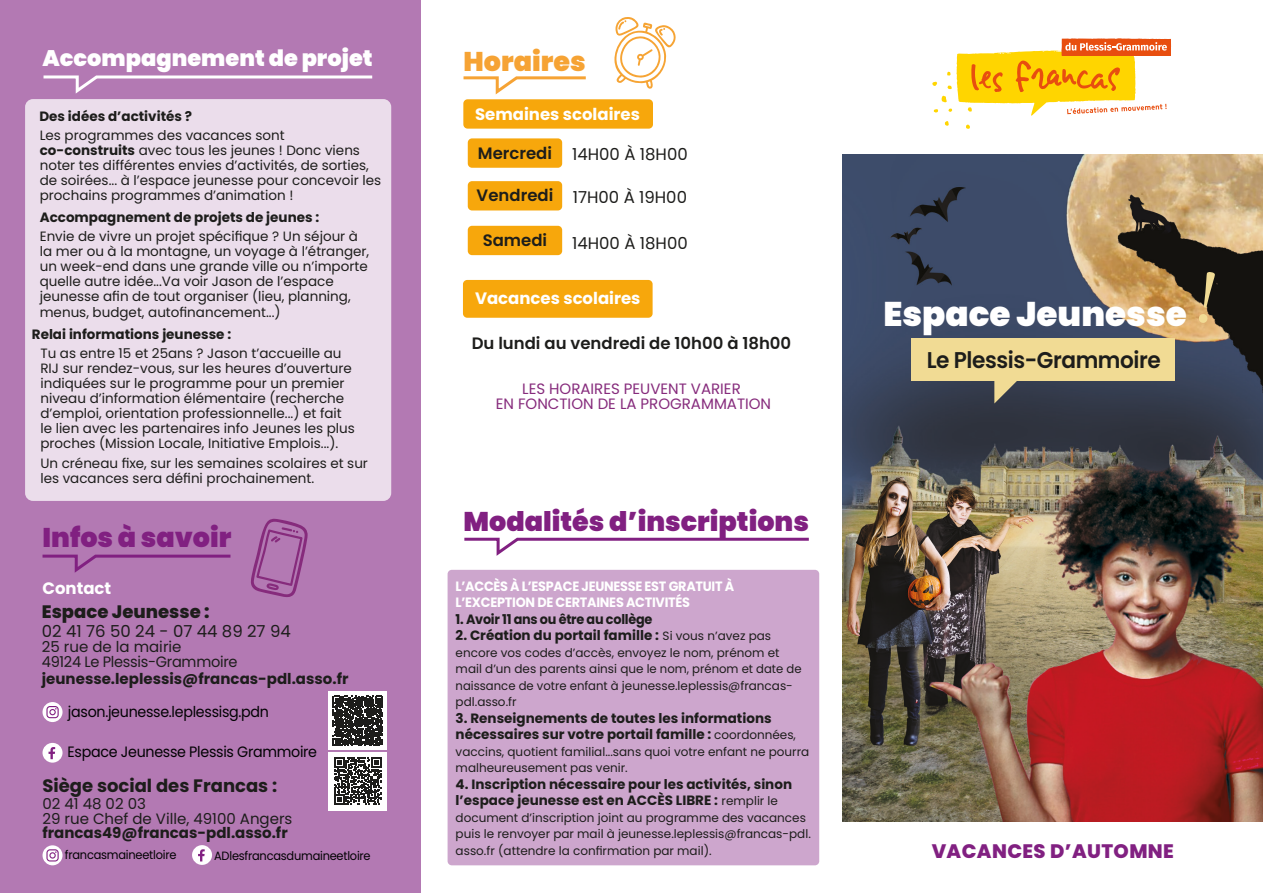
<style>
.page{position:relative;width:1263px;height:893px;background:#fff}
.page>*{position:absolute;margin:0;border:0;box-sizing:border-box;transform-origin:0 0}
.t1{font:900 34.2px "Poppins";color:#fff}
.t2{font:900 27px "Poppins";color:#812081}
.t3{font:900 27px "Poppins";color:#f6a334}
.t4{font:600 22.8px "Poppins";letter-spacing:-.02em;color:#1d1d1b;scale:.95 1}
.t5{font:900 22.5px "Poppins";color:#fff}
.t6{font:800 19.5px "Poppins";letter-spacing:.02em;color:#812081}
.t7{font:700 18px "Poppins";color:#1d1d1b}
.t8{font:800 18px "Poppins";color:#1d1d1b}
.t9{font:16.5px "Poppins";color:#1d1d1b}
.t10{font:600 16.5px "Poppins";color:#1d1d1b}
.t11{font:700 16.5px "Poppins";color:#fff}
.t12{font:700 15px "Poppins";color:#1d1d1b}
.t13{font:15px "Poppins";letter-spacing:-.02em;color:#020203;scale:.95 1}
.t14{font:15px "Poppins";color:#1d1d1b}
.t15{font:15px "Poppins";color:#862b7c}
.t16{font:15px "Poppins";letter-spacing:-.02em;color:#1d1d1b}
.t17{font:13.5px/15px "Poppins";color:#1d1d1b}
.t18{font:700 13.5px/16.5px "Poppins";color:#1d1d1b}
.t19{font:700 13.5px/16.5px "Poppins";letter-spacing:-.02em;color:#fff;scale:.95 1}
.t20{font:700 13.5px "Poppins";letter-spacing:-.02em;color:#1d1d1b;scale:.95 1}
.t21{font:12px/16.5px "Poppins";color:#1d1d1b}
.t22{font:12px "Poppins";letter-spacing:-.02em;color:#020203;scale:.95 1}
.s1{font-weight:700}
.s2{font-weight:400;font-size:12px}
</style>
<div class="page">
<img style="left:842px;top:154px;width:421px;height:668px">
<div style="left:0;top:0;width:421px;height:893px;background:#b379b3"></div>
<svg style="left:932px;top:38px;width:240px;height:91px"></svg>
<div style="left:463px;top:99px;width:190px;height:30px;background:#f7a70c;border-radius:4px"></div>
<div style="left:463px;top:280px;width:190px;height:38px;background:#f7a70c;border-radius:4px"></div>
<svg style="left:463px;top:76px;width:123px;height:19px"></svg>
<svg style="left:464px;top:537px;width:345px;height:19px"></svg>
<svg style="left:43px;top:75px;width:330px;height:19px"></svg>
<div style="left:468px;top:138px;width:94px;height:30px;background:#f7a70c;border-radius:4px"></div>
<div style="left:468px;top:181px;width:94px;height:29px;background:#f7a70c;border-radius:4px"></div>
<div style="left:468px;top:226px;width:94px;height:29px;background:#f7a70c;border-radius:4px"></div>
<div style="left:25px;top:99px;width:366px;height:402px;background:#ebddeb;border-radius:8px"></div>
<div style="left:448px;top:570px;width:371px;height:295px;background:#cda6cd;border-radius:4px"></div>
<div style="left:192px;top:845px;width:20px;height:20px;background:#fff;border-radius:10px"></div>
<svg style="left:198px;top:849px;width:7px;height:12px"></svg>
<div style="left:328px;top:752px;width:59px;height:58px;background:#fff"></div>
<svg style="left:334px;top:757px;width:47px;height:48px"></svg>
<div style="left:328px;top:691px;width:59px;height:59px;background:#fff"></div>
<svg style="left:333px;top:696px;width:50px;height:50px;background:#3c3c3b"></svg>
<svg style="left:43px;top:702px;width:20px;height:20px"></svg>
<svg style="left:46px;top:706px;width:13px;height:12px"></svg>
<svg style="left:43px;top:845px;width:20px;height:20px"></svg>
<svg style="left:46px;top:849px;width:13px;height:12px"></svg>
<div style="left:43px;top:743px;width:20px;height:20px;background:#fff;border-radius:10px"></div>
<svg style="left:49px;top:747px;width:6px;height:12px"></svg>
<svg style="left:42px;top:554px;width:189px;height:19px"></svg>
<svg style="left:251px;top:519px;width:57px;height:78px"></svg>
<svg style="left:614px;top:17px;width:62px;height:72px"></svg>
<svg style="left:912px;top:339px;width:263px;height:64px;background:#b2a67c"></svg>
<svg style="left:1198px;top:271px;width:17px;height:52px"></svg>
<p class="t5" style="left:43px;top:45px;width:332px">Accompagnement de projet</p>
<p class="t18" style="left:39px;top:108px;width:154px">Des idées d’activités ?</p>
<p class="t17" style="left:40px;top:128px;width:247px">Les programmes des vacances sont</p>
<p class="t17" style="left:40px;top:143px;width:343px"><span class="s1">co-construits</span> avec tous les jeunes ! Donc viens noter tes différentes envies d’activités, de sorties, de soirées... à l’espace jeunesse pour concevoir les prochains programmes d’animation !</p>
<p class="t18" style="left:40px;top:209px;width:281px">Accompagnement de projets de jeunes :</p>
<p class="t17" style="left:40px;top:229px;width:331px">Envie de vivre un projet spécifique ? Un séjour à la mer ou à la montagne, un voyage à l’étranger, un week-end dans une grande ville ou n’importe quelle autre idée...Va voir Jason de l’espace jeunesse afin de tout organiser (lieu, planning, menus, budget, autofinancement...)</p>
<p class="t18" style="left:32px;top:326px;width:201px">Relai informations jeunesse :</p>
<p class="t17" style="left:40px;top:346px;width:316px">Tu as entre 15 et 25ans ? Jason t’accueille au RIJ sur rendez-vous, sur les heures d’ouverture indiquées sur le programme pour un premier niveau d’information élémentaire (recherche d’emploi, orientation professionnelle...) et fait le lien avec les partenaires info Jeunes les plus proches (Mission Locale, Initiative Emplois...).</p>
<p class="t17" style="left:40px;top:455px;width:329px">Un créneau fixe, sur les semaines scolaires et sur les vacances sera défini prochainement.</p>
<p class="t2" style="left:43px;top:522px;width:190px">Infos à savoir</p>
<p class="t11" style="left:43px;top:579px;width:70px">Contact</p>
<p class="t8" style="left:42px;top:602px;width:169px">Espace Jeunesse :</p>
<p class="t9" style="left:42px;top:622px;width:250px">02 41 76 50 24 - 07 44 89 27 94</p>
<p class="t14" style="left:42px;top:638px;width:141px">25 rue de la mairie</p>
<p class="t16" style="left:42px;top:653px;width:197px">49124 Le Plessis-Grammoire</p>
<p class="t12" style="left:42px;top:669px;width:308px">jeunesse.leplessis@francas-pdl.asso.fr</p>
<p class="t13" style="left:68px;top:703px;width:213px">jason.jeunesse.leplessisg.pdn</p>
<p class="t13" style="left:68px;top:743px;width:264px">Espace Jeunesse Plessis Grammoire</p>
<p class="t7" style="left:42px;top:775px;width:236px">Siège social des Francas :</p>
<p class="t14" style="left:42px;top:795px;width:105px">02 41 48 02 03</p>
<p class="t14" style="left:42px;top:810px;width:252px">29 rue Chef de Ville, 49100 Angers</p>
<p class="t12" style="left:42px;top:824px;width:247px">francas49@francas-pdl.asso.fr</p>
<p class="t22" style="left:65px;top:848px;width:119px">francasmaineetloire</p>
<p class="t22" style="left:214px;top:849px;width:166px">ADlesfrancasdumaineetloire</p>
<p class="t3" style="left:463px;top:46px;width:124px">Horaires</p>
<p class="t11" style="left:475px;top:105px;width:166px">Semaines scolaires</p>
<p class="t10" style="left:478px;top:143px;width:76px">Mercredi</p>
<p class="t10" style="left:477px;top:186px;width:78px">Vendredi</p>
<p class="t10" style="left:483px;top:230px;width:66px">Samedi</p>
<p class="t9" style="left:572px;top:145px;width:117px">14H00 À 18H00</p>
<p class="t9" style="left:573px;top:187px;width:116px">17H00 À 19H00</p>
<p class="t9" style="left:572px;top:233px;width:117px">14H00 À 18H00</p>
<p class="t11" style="left:475px;top:289px;width:167px">Vacances scolaires</p>
<p class="t10" style="left:472px;top:334px;width:321px">Du lundi au vendredi de 10h00 à 18h00</p>
<p class="t15" style="left:522px;top:380px;width:220px">LES HORAIRES PEUVENT VARIER</p>
<p class="t15" style="left:496px;top:395px;width:277px">EN FONCTION DE LA PROGRAMMATION</p>
<p class="t2" style="left:463px;top:506px;width:347px">Modalités d’inscriptions</p>
<p class="t19" style="left:456px;top:578px;width:295px">L’ACCÈS À L’ESPACE JEUNESSE EST GRATUIT À<br>L’EXCEPTION DE CERTAINES ACTIVITÉS</p>
<p class="t20" style="left:456px;top:611px;width:209px">1. Avoir 11 ans ou être au collège</p>
<p class="t18" style="left:456px;top:627px;width:317px">2. Création du portail famille : <span class="s2">Si vous n’avez pas</span></p>
<p class="t21" style="left:456px;top:644px;width:347px">encore vos codes d’accès, envoyez le nom, prénom et mail d’un des parents ainsi que le nom, prénom et date de naissance de votre enfant à jeunesse.leplessis@francas&shy;pdl.asso.fr</p>
<p class="t18" style="left:456px;top:710px;width:342px">3. Renseignements de toutes les informations nécessaires sur votre portail famille : <span class="s2">coordonnées,</span></p>
<p class="t21" style="left:456px;top:743px;width:355px">vaccins, quotient familial...sans quoi votre enfant ne pourra malheureusement pas venir.</p>
<p class="t18" style="left:456px;top:776px;width:338px">4. Inscription nécessaire pour les activités, sinon l’espace jeunesse est en ACCÈS LIBRE : <span class="s2">remplir le</span></p>
<p class="t21" style="left:456px;top:809px;width:357px">document d’inscription joint au programme des vacances puis le renvoyer par mail à jeunesse.leplessis@francas-pdl. asso.fr (attendre la confirmation par mail).</p>
<p class="t1" style="left:883px;top:294px;width:305px">Espace Jeunesse</p>
<p class="t4" style="left:927px;top:347px;width:248px">Le Plessis-Grammoire</p>
<p class="t6" style="left:932px;top:840px;width:244px">VACANCES D’AUTOMNE</p>
</div>
